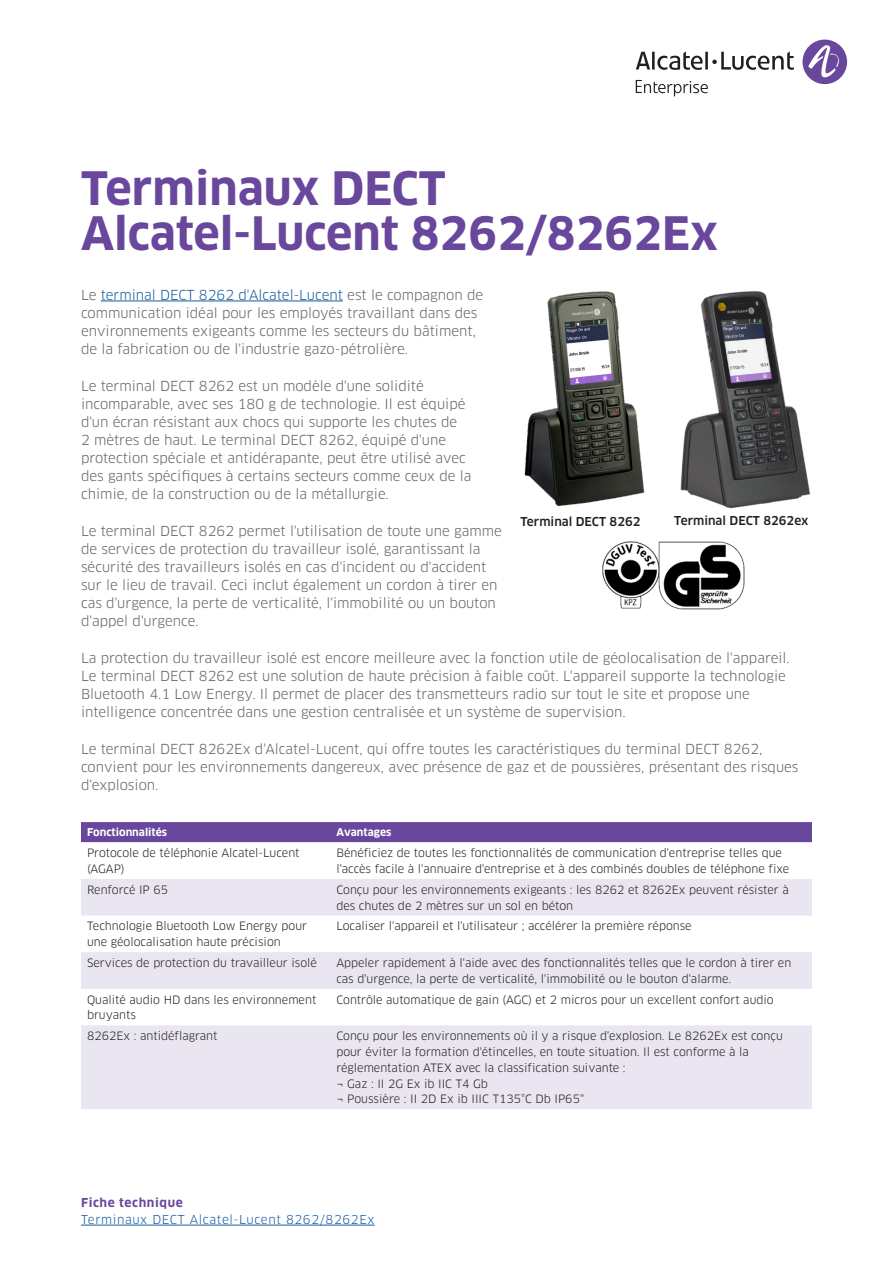
<style>
.page{position:relative;width:893px;height:1263px;background:#fff}
.page>*{position:absolute;margin:0;border:0;box-sizing:border-box;transform-origin:0 0}
.Title_1{font:700 45px/45px "Clan OT";color:#69479c}
.Intro_body{font:13.5px/18px "Clan OT";color:#5f6369}
.t1{font:12px "Clan OT";letter-spacing:.05em;color:#175d9e}
.Table_caption{font:500 12px "Clan OT";color:#231f20}
.t2{font:700 12px "Clan OT";letter-spacing:.05em;color:#69479c}
.Table_body{font:11.25px/15.8px "Clan OT";color:#231f20}
.Table_head{font:700 10.5px "Clan OT";color:#fff}
.s1{color:#175d9e}
</style>
<div class="page">
<hr style="left:81px;top:1225px;width:294px;height:1px;background:#175d9e">
<div style="left:802px;top:40px;width:45px;height:44px;background:#69479c;border-radius:50%"></div>
<svg style="left:808px;top:45px;width:34px;height:33px"></svg>
<svg style="left:636px;top:51px;width:158px;height:19px"></svg>
<svg style="left:636px;top:80px;width:72px;height:16px"></svg>
<hr style="left:101px;top:301px;width:242px;height:1px;background:#175d9e">
<div style="left:81px;top:822px;width:731px;height:20px;background:#69479c"></div>
<svg style="left:81px;top:842px;width:731px;height:1px"></svg>
<svg style="left:81px;top:879px;width:731px;height:230px;fill:#e9e5f1"></svg>
<img style="left:524px;top:291px;width:121px;height:216px">
<img style="left:680px;top:291px;width:131px;height:218px">
<img style="left:602px;top:541px;width:143px;height:69px">
<p class="Title_1" style="left:81px;top:166px;width:639px">Terminaux DECT<br>Alcatel-Lucent 8262/8262Ex</p>
<p class="Intro_body" style="left:81px;top:286px;width:404px">Le <span class="s1">terminal DECT 8262 d'Alcatel-Lucent</span> est le compagnon de communication idéal pour les employés travaillant dans des environnements exigeants comme les secteurs du bâtiment, de la fabrication ou de l'industrie gazo-pétrolière.</p>
<p class="Intro_body" style="left:81px;top:377px;width:392px">Le terminal DECT 8262 est un modèle d'une solidité incomparable, avec ses 180 g de technologie. Il est équipé d'un écran résistant aux chocs qui supporte les chutes de<br>2 mètres de haut. Le terminal DECT 8262, équipé d'une protection spéciale et antidérapante, peut être utilisé avec des gants spécifiques à certains secteurs comme ceux de la chimie, de la construction ou de la métallurgie.</p>
<p class="Intro_body" style="left:81px;top:522px;width:422px">Le terminal DECT 8262 permet l'utilisation de toute une gamme de services de protection du travailleur isolé, garantissant la sécurité des travailleurs isolés en cas d'incident ou d'accident sur le lieu de travail. Ceci inclut également un cordon à tirer en cas d'urgence, la perte de verticalité, l'immobilité ou un bouton d'appel d'urgence.</p>
<p class="Intro_body" style="left:81px;top:649px;width:710px">La protection du travailleur isolé est encore meilleure avec la fonction utile de géolocalisation de l'appareil.<br>Le terminal DECT 8262 est une solution de haute précision à faible coût. L'appareil supporte la technologie Bluetooth 4.1 Low Energy. Il permet de placer des transmetteurs radio sur tout le site et propose une intelligence concentrée dans une gestion centralisée et un système de supervision.</p>
<p class="Intro_body" style="left:81px;top:740px;width:719px">Le terminal DECT 8262Ex d'Alcatel-Lucent, qui offre toutes les caractéristiques du terminal DECT 8262, convient pour les environnements dangereux, avec présence de gaz et de poussières, présentant des risques d'explosion.</p>
<p class="Table_head" style="left:87px;top:826px;width:82px">Fonctionnalités</p>
<p class="Table_head" style="left:336px;top:826px;width:57px">Avantages</p>
<p class="Table_body" style="left:87px;top:845px;width:214px">Protocole de téléphonie Alcatel-Lucent (AGAP)</p>
<p class="Table_body" style="left:336px;top:845px;width:455px">Bénéficiez de toutes les fonctionnalités de communication d'entreprise telles que l'accès facile à l'annuaire d'entreprise et à des combinés doubles de téléphone fixe</p>
<p class="Table_body" style="left:87px;top:882px;width:83px">Renforcé IP 65</p>
<p class="Table_body" style="left:336px;top:882px;width:454px">Conçu pour les environnements exigeants : les 8262 et 8262Ex peuvent résister à des chutes de 2 mètres sur un sol en béton</p>
<p class="Table_body" style="left:87px;top:918px;width:222px">Technologie Bluetooth Low Energy pour une géolocalisation haute précision</p>
<p class="Table_body" style="left:336px;top:918px;width:357px">Localiser l'appareil et l'utilisateur ; accélérer la première réponse</p>
<p class="Table_body" style="left:87px;top:955px;width:231px">Services de protection du travailleur isolé</p>
<p class="Table_body" style="left:336px;top:955px;width:456px">Appeler rapidement à l'aide avec des fonctionnalités telles que le cordon à tirer en cas d'urgence, la perte de verticalité, l'immobilité ou le bouton d'alarme.</p>
<p class="Table_body" style="left:87px;top:992px;width:231px">Qualité audio HD dans les environnement bruyants</p>
<p class="Table_body" style="left:336px;top:992px;width:439px">Contrôle automatique de gain (AGC) et 2 micros pour un excellent confort audio</p>
<p class="Table_body" style="left:87px;top:1028px;width:132px">8262Ex : antidéflagrant</p>
<p class="Table_body" style="left:336px;top:1028px;width:448px">Conçu pour les environnements où il y a risque d'explosion. Le 8262Ex est conçu pour éviter la formation d'étincelles, en toute situation. Il est conforme à la réglementation ATEX avec la classification suivante :<br>¬ Gaz : II 2G Ex ib IIC T4 Gb<br>¬ Poussière : II 2D Ex ib IIIC T135°C Db IP65"</p>
<p class="Table_caption" style="left:520px;top:514px;width:122px">Terminal DECT 8262</p>
<p class="Table_caption" style="left:674px;top:514px;width:136px">Terminal DECT 8262ex</p>
<p class="t2" style="left:81px;top:1196px;width:103px">Fiche technique</p>
<p class="t1" style="left:81px;top:1212px;width:295px">Terminaux DECT Alcatel-Lucent 8262/8262Ex</p>
</div>
